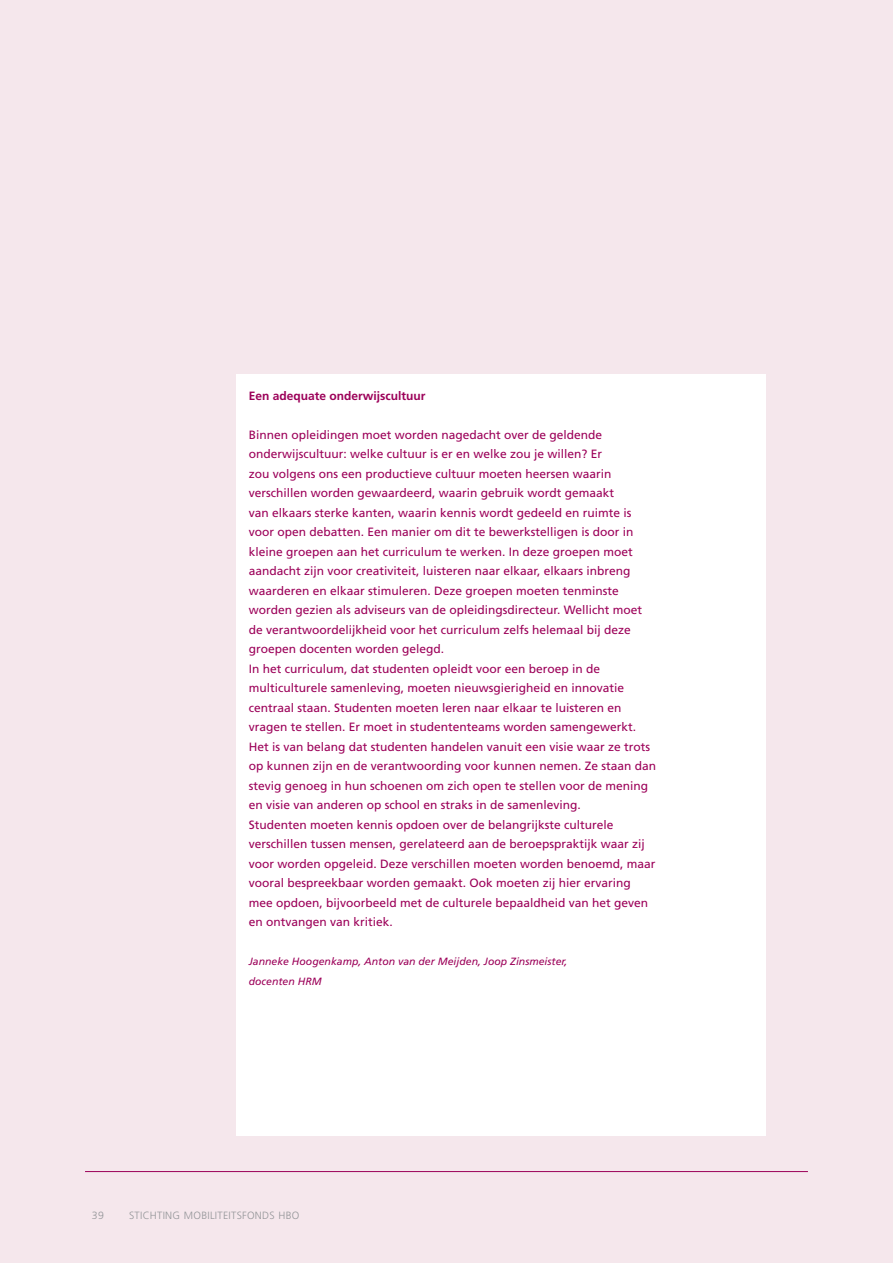
<style>
.page{position:relative;width:893px;height:1263px;background:#f5e7ec}
.page>*{position:absolute;margin:0;border:0;box-sizing:border-box;transform-origin:0 0}
.t1{font:12px/19.5px "Frutiger";color:#9c0159}
.t2{font:700 12px "Frutiger";color:#9c0159}
.t3{font:italic 10.5px "Frutiger";color:#9c0159}
.t4{font:300 10.5px "Frutiger";letter-spacing:.025em;color:#939598}
</style>
<div class="page">
<div style="left:236px;top:374px;width:529px;height:761px;background:#fff"></div>
<hr style="left:85px;top:1171px;width:723px;height:1px;background:#9c0159">
<p class="t2" style="left:249px;top:389px;width:178px">Een adequate onderwijscultuur</p>
<p class="t1" style="left:249px;top:425px;width:386px">Binnen opleidingen moet worden nagedacht over de geldende onderwijscultuur: welke cultuur is er en welke zou je willen? Er<br>zou volgens ons een productieve cultuur moeten heersen waarin verschillen worden gewaardeerd, waarin gebruik wordt gemaakt van elkaars sterke kanten, waarin kennis wordt gedeeld en ruimte is voor open debatten. Een manier om dit te bewerkstelligen is door in kleine groepen aan het curriculum te werken. In deze groepen moet</p>
<p class="t1" style="left:249px;top:581px;width:372px">waarderen en elkaar stimuleren. Deze groepen moeten tenminste</p>
<p class="t1" style="left:249px;top:620px;width:409px">de verantwoordelijkheid voor het curriculum zelfs helemaal bij deze groepen docenten worden gelegd.<br>In het curriculum, dat studenten opleidt voor een beroep in de multiculturele samenleving, moeten nieuwsgierigheid en innovatie centraal staan. Studenten moeten leren naar elkaar te luisteren en vragen te stellen. Er moet in studententeams worden samengewerkt.<br>Het is van belang dat studenten handelen vanuit een visie waar ze trots op kunnen zijn en de verantwoording voor kunnen nemen. Ze staan dan stevig genoeg in hun schoenen om zich open te stellen voor de mening en visie van anderen op school en straks in de samenleving.<br>Studenten moeten kennis opdoen over de belangrijkste culturele verschillen tussen mensen, gerelateerd aan de beroepspraktijk waar zij voor worden opgeleid. Deze verschillen moeten worden benoemd, maar vooral bespreekbaar worden gemaakt. Ook moeten zij hier ervaring mee opdoen, bijvoorbeeld met de culturele bepaaldheid van het geven en ontvangen van kritiek.</p>
<p class="t1" style="left:249px;top:561px;width:383px">aandacht zijn voor creativiteit, luisteren naar elkaar, elkaars inbreng</p>
<p class="t1" style="left:249px;top:600px;width:395px">worden gezien als adviseurs van de opleidingsdirecteur. Wellicht moet</p>
<p class="t3" style="left:249px;top:955px;width:320px">Janneke Hoogenkamp, Anton van der Meijden, Joop Zinsmeister,</p>
<p class="t3" style="left:249px;top:975px;width:74px">docenten HRM</p>
<p class="t4" style="left:92px;top:1209px;width:14px">39</p>
<p class="t4" style="left:129px;top:1209px;width:172px">ST CHT NG MOB TE TSFONDS HBO</p>
<p class="t4" style="left:140px;top:1209px;width:4px">I</p>
<p class="t4" style="left:163px;top:1209px;width:4px">I</p>
<p class="t4" style="left:207px;top:1209px;width:25px">ILI I</p>
</div>
